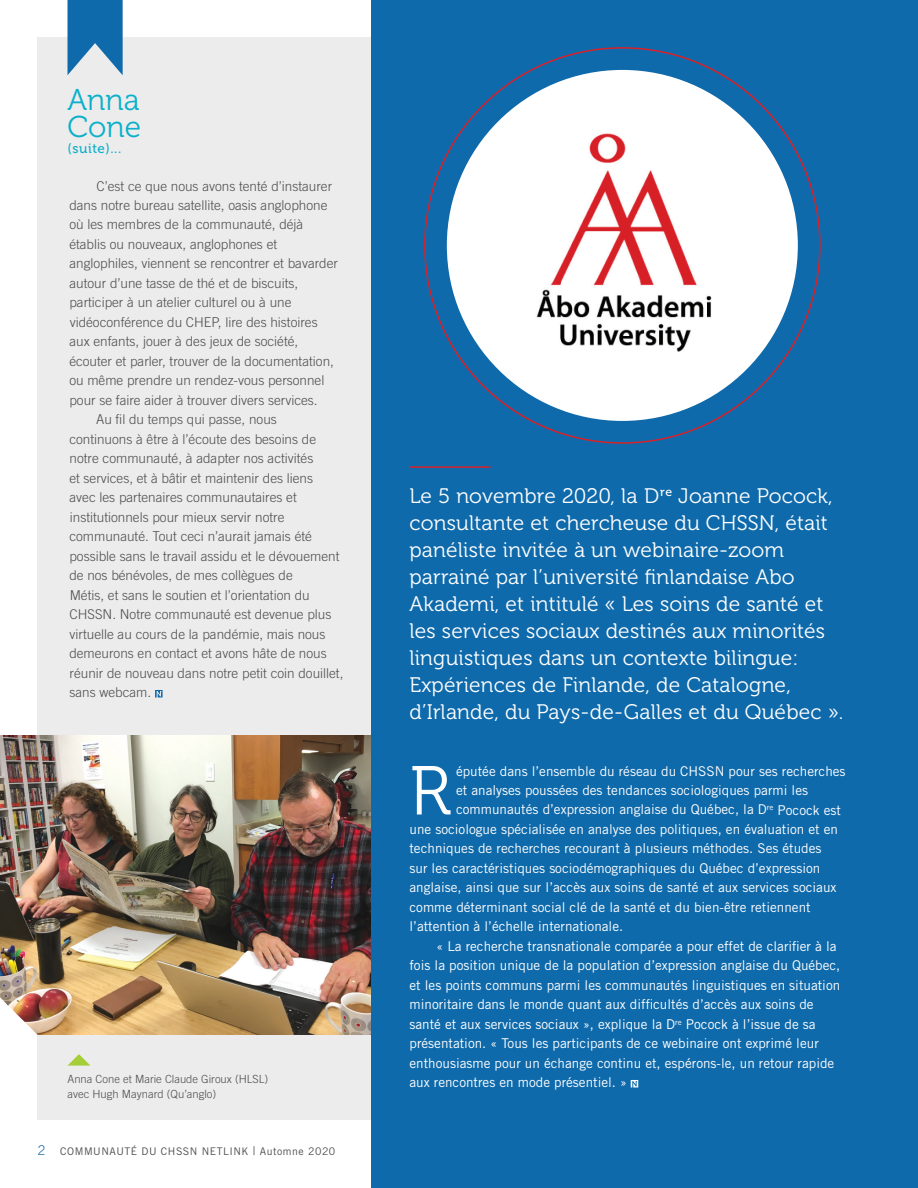
<style>
.page{position:relative;width:918px;height:1188px;background:#fff}
.page>*{position:absolute;margin:0;border:0;box-sizing:border-box;transform-origin:0 0}
.t1{font:69px "Museo 300";color:#fff}
.t2{font:30px/27px "Museo 300";color:#0cb0c9}
.t3{font:21px/27px "Museo 300";letter-spacing:.01em;color:#fff}
.t4{font:13.5px "Trade Gothic LT";color:#fff}
.t5{font:300 13.5px "Trade Gothic LT";color:#4b4c4d}
.t6{font:13.5px "Museo 500";letter-spacing:.04em;color:#0cb0c9}
.t7{font:300 11.25px/15px "Trade Gothic LT";color:#4b4c4d}
.t8{font:10.5px "Trade Gothic LT";letter-spacing:.05em;color:#4b4c4d}
.s1{font-weight:300;font-size:13.5px;color:#0f6aab}
.s2{font-size:12px}
</style>
<div class="page">
<div style="left:38px;top:38px;width:842px;height:1082px;background:#edeced"></div>
<svg style="left:155px;top:690px;width:8px;height:8px"></svg>
<svg style="left:68px;top:0;width:55px;height:75px"></svg>
<svg style="left:67px;top:1054px;width:23px;height:12px"></svg>
<img style="left:0;top:735px;width:372px;height:300px">
<div style="left:372px;top:0;width:546px;height:1188px;background:#0f6aab"></div>
<hr style="left:410px;top:466px;width:80px;height:2px;background:#da2128">
<div style="left:447px;top:70px;width:351px;height:351px;background:#fff;border-radius:50%"></div>
<img style="left:536px;top:133px;width:176px;height:219px">
<svg style="left:631px;top:1080px;width:7px;height:8px"></svg>
<h2 class="t2" style="left:68px;top:87px;width:75px">Anna<br>Cone</h2>
<p class="t6" style="left:68px;top:141px;width:55px">(suite)...</p>
<p class="t5" style="left:97px;top:178px;width:237px">C’est ce que nous avons tenté d’instaurer</p>
<p class="t5" style="left:69px;top:197px;width:260px">dans notre bureau satellite, oasis anglophone</p>
<p class="t5" style="left:69px;top:217px;width:236px">où les membres de la communauté, déjà</p>
<p class="t5" style="left:69px;top:236px;width:209px">établis ou nouveaux, anglophones et</p>
<p class="t5" style="left:70px;top:256px;width:270px">anglophiles, viennent se rencontrer et bavarder</p>
<p class="t5" style="left:70px;top:275px;width:230px">autour d’une tasse de thé et de biscuits,</p>
<p class="t5" style="left:69px;top:295px;width:224px">participer à un atelier culturel ou à une</p>
<p class="t5" style="left:70px;top:314px;width:250px">vidéoconférence du CHEP, lire des histoires</p>
<p class="t5" style="left:70px;top:334px;width:230px">aux enfants, jouer à des jeux de société,</p>
<p class="t5" style="left:69px;top:353px;width:266px">écouter et parler, trouver de la documentation,</p>
<p class="t5" style="left:69px;top:373px;width:257px">ou même prendre un rendez-vous personnel</p>
<p class="t5" style="left:69px;top:392px;width:250px">pour se faire aider à trouver divers services.</p>
<p class="t5" style="left:96px;top:412px;width:182px">Au fil du temps qui passe, nous</p>
<p class="t5" style="left:69px;top:431px;width:248px">continuons à être à l’écoute des besoins de</p>
<p class="t5" style="left:70px;top:451px;width:245px">notre communauté, à adapter nos activités</p>
<p class="t5" style="left:69px;top:470px;width:245px">et services, et à bâtir et maintenir des liens</p>
<p class="t5" style="left:70px;top:490px;width:229px">avec les partenaires communautaires et</p>
<p class="t5" style="left:70px;top:509px;width:216px">institutionnels pour mieux servir notre</p>
<p class="t5" style="left:69px;top:529px;width:244px">communauté. Tout ceci n’aurait jamais été</p>
<p class="t5" style="left:69px;top:548px;width:271px">possible sans le travail assidu et le dévouement</p>
<p class="t5" style="left:69px;top:568px;width:225px">de nos bénévoles, de mes collègues de</p>
<p class="t5" style="left:70px;top:587px;width:242px">Métis, et sans le soutien et l’orientation du</p>
<p class="t5" style="left:70px;top:607px;width:263px">CHSSN. Notre communauté est devenue plus</p>
<p class="t5" style="left:70px;top:626px;width:257px">virtuelle au cours de la pandémie, mais nous</p>
<p class="t5" style="left:69px;top:646px;width:259px">demeurons en contact et avons hâte de nous</p>
<p class="t5" style="left:70px;top:665px;width:275px">réunir de nouveau dans notre petit coin douillet,</p>
<p class="t5" style="left:70px;top:685px;width:83px">sans webcam.</p>
<p class="t7" style="left:68px;top:1071px;width:202px">Anna Cone et Marie Claude Giroux (HLSL) avec Hugh Maynard (Qu’anglo)</p>
<p class="t8" style="left:38px;top:1145px;width:299px"><span class="s1">2</span> COMMUNAUTÉ DU CHSSN NETLINK <span class="s2">|</span> Automne 2020</p>
<p class="t3" style="left:409px;top:483px;width:435px">Le 5 novembre 2020, la D<sup>re</sup> Joanne Pocock, consultante et chercheuse du CHSSN, était panéliste invitée à un webinaire-zoom parrainé par l’université finlandaise Abo Akademi, et intitulé « Les soins de santé et les services sociaux destinés aux minorités linguistiques dans un contexte bilingue:<br>Expériences de Finlande, de Catalogne, d’Irlande, du Pays-de-Galles et du Québec ».</p>
<h1 class="t1" style="left:410px;top:754px;width:43px">R</h1>
<p class="t4" style="left:456px;top:763px;width:391px">éputée dans l’ensemble du réseau du CHSSN pour ses recherches</p>
<p class="t4" style="left:456px;top:782px;width:354px">et analyses poussées des tendances sociologiques parmi les</p>
<p class="t4" style="left:456px;top:802px;width:386px">communautés d’expression anglaise du Québec, la D<sup>re</sup> Pocock est</p>
<p class="t4" style="left:410px;top:821px;width:430px">une sociologue spécialisée en analyse des politiques, en évaluation et en</p>
<p class="t4" style="left:410px;top:841px;width:414px">techniques de recherches recourant à plusieurs méthodes. Ses études</p>
<p class="t4" style="left:410px;top:860px;width:412px">sur les caractéristiques sociodémographiques du Québec d’expression</p>
<p class="t4" style="left:410px;top:880px;width:429px">anglaise, ainsi que sur l’accès aux soins de santé et aux services sociaux</p>
<p class="t4" style="left:410px;top:899px;width:403px">comme déterminant social clé de la santé et du bien-être retiennent</p>
<p class="t4" style="left:410px;top:919px;width:215px">l’attention à l’échelle internationale.</p>
<p class="t4" style="left:437px;top:938px;width:402px">« La recherche transnationale comparée a pour effet de clarifier à la</p>
<p class="t4" style="left:410px;top:957px;width:432px">fois la position unique de la population d’expression anglaise du Québec,</p>
<p class="t4" style="left:410px;top:977px;width:432px">et les points communs parmi les communautés linguistiques en situation</p>
<p class="t4" style="left:410px;top:996px;width:406px">minoritaire dans le monde quant aux difficultés d’accès aux soins de</p>
<p class="t4" style="left:410px;top:1016px;width:408px">santé et aux services sociaux », explique la D<sup>re</sup> Pocock à l’issue de sa</p>
<p class="t4" style="left:410px;top:1036px;width:411px">présentation. « Tous les participants de ce webinaire ont exprimé leur</p>
<p class="t4" style="left:410px;top:1055px;width:426px">enthousiasme pour un échange continu et, espérons-le, un retour rapide</p>
<p class="t4" style="left:410px;top:1075px;width:219px">aux rencontres en mode présentiel. »</p>
</div>
